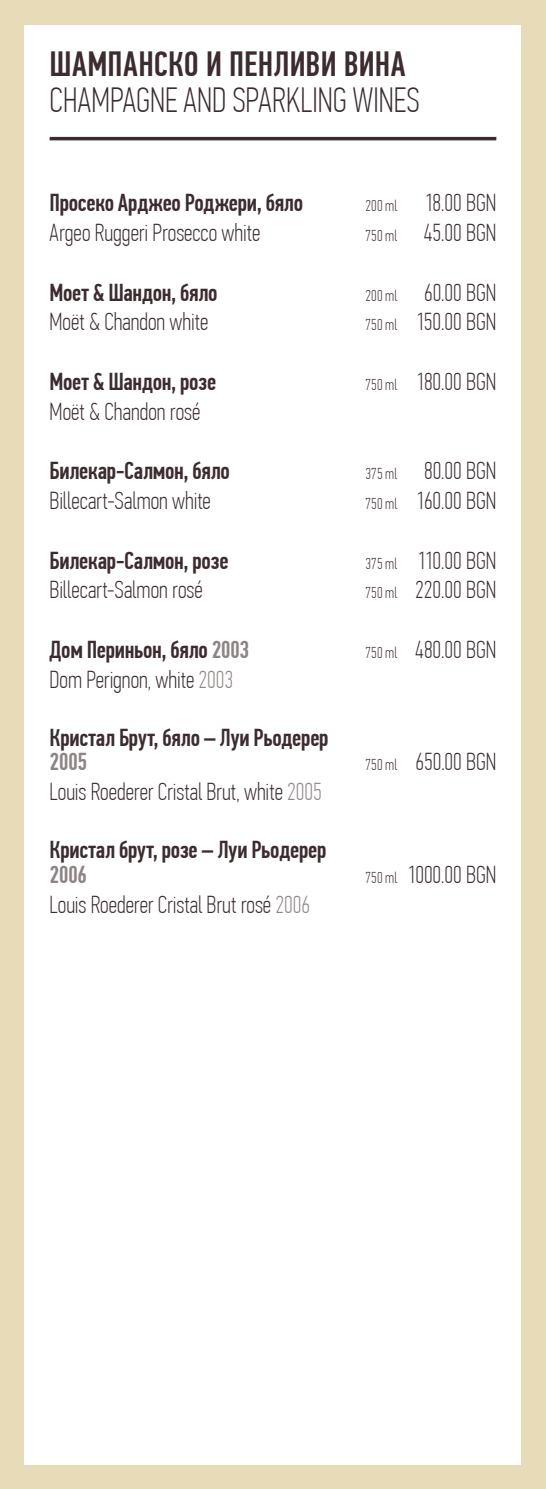
<style>
.page{position:relative;width:546px;height:1489px;background:#fff}
.page>*{position:absolute;margin:0;border:0;box-sizing:border-box;transform-origin:0 0}
.t1{font:100 35px "PF Din Text Comp Pro";color:#3c2c2f}
.t2{font:500 35px "PF Din Text Comp Pro";letter-spacing:.005em;color:#3c2c2f}
.t3{font:100 24.5px "PF Din Text Comp Pro";color:#3c2c2f}
.t4{font:500 24.5px "PF Din Text Comp Pro";letter-spacing:-.01em;color:#3c2c2f}
.t5{font:500 24.5px "PF Din Text Comp Pro";letter-spacing:-.03em;color:#8e8485}
.s1{font-size:15.75px}
.s2{color:#8e8485}
</style>
<div class="page">
<div style="left:0;top:0;width:546px;height:1488px;background:#e8dbb7"></div>
<div style="left:25px;top:25px;width:496px;height:1438px;background:#fff"></div>
<hr style="left:50px;top:137px;width:446px;height:3px;background:#3c2c2f">
<h1 class="t2" style="left:50px;top:50px;width:357px">ШАМПАНСКО И ПЕНЛИВИ ВИНА</h1>
<h1 class="t1" style="left:50px;top:86px;width:371px">CHAMPAGNE AND SPARKLING WINES</h1>
<p class="t4" style="left:50px;top:193px;width:255px">Просеко Арджео Роджери, бяло</p>
<p class="t3" style="left:365px;top:193px;width:132px"><span class="s1">200 ml</span> 18.00 BGN</p>
<p class="t3" style="left:50px;top:223px;width:212px">Argeo Ruggeri Prosecco white</p>
<p class="t3" style="left:365px;top:223px;width:132px"><span class="s1">750 ml</span> 45.00 BGN</p>
<p class="t4" style="left:50px;top:282px;width:169px">Моет &amp; Шандон, бяло</p>
<p class="t3" style="left:365px;top:282px;width:132px"><span class="s1">200 ml</span> 60.00 BGN</p>
<p class="t3" style="left:50px;top:312px;width:160px">Moët &amp; Chandon white</p>
<p class="t3" style="left:365px;top:312px;width:132px"><span class="s1">750 ml</span> 150.00 BGN</p>
<p class="t4" style="left:50px;top:371px;width:168px">Моет &amp; Шандон, розе</p>
<p class="t3" style="left:365px;top:371px;width:132px"><span class="s1">750 ml</span> 180.00 BGN</p>
<p class="t3" style="left:50px;top:401px;width:152px">Moët &amp; Chandon rosé</p>
<p class="t4" style="left:50px;top:461px;width:182px">Билекар-Салмон, бяло</p>
<p class="t3" style="left:365px;top:461px;width:132px"><span class="s1">375 ml</span> 80.00 BGN</p>
<p class="t3" style="left:50px;top:491px;width:163px">Billecart-Salmon white</p>
<p class="t3" style="left:365px;top:491px;width:132px"><span class="s1">750 ml</span> 160.00 BGN</p>
<p class="t4" style="left:50px;top:550px;width:180px">Билекар-Салмон, розе</p>
<p class="t3" style="left:365px;top:550px;width:132px"><span class="s1">375 ml</span> 110.00 BGN</p>
<p class="t3" style="left:50px;top:580px;width:155px">Billecart-Salmon rosé</p>
<p class="t3" style="left:365px;top:580px;width:132px"><span class="s1">750 ml</span> 220.00 BGN</p>
<p class="t4" style="left:50px;top:639px;width:201px">Дом Периньон, бяло <span class="s2">2003</span></p>
<p class="t3" style="left:365px;top:639px;width:132px"><span class="s1">750 ml</span> 480.00 BGN</p>
<p class="t3" style="left:50px;top:669px;width:185px">Dom Perignon, white <span class="s2">2003</span></p>
<p class="t4" style="left:50px;top:727px;width:280px">Кристал Брут, бяло – Луи Рьодерер</p>
<p class="t5" style="left:50px;top:752px;width:39px">2005</p>
<p class="t3" style="left:365px;top:752px;width:132px"><span class="s1">750 ml</span> 650.00 BGN</p>
<p class="t3" style="left:50px;top:781px;width:273px">Louis Roederer Cristal Brut, white <span class="s2">2005</span></p>
<p class="t4" style="left:50px;top:839px;width:278px">Кристал брут, розе – Луи Рьодерер</p>
<p class="t5" style="left:50px;top:864px;width:39px">2006</p>
<p class="t3" style="left:365px;top:864px;width:132px"><span class="s1">750 ml</span> 1000.00 BGN</p>
<p class="t3" style="left:50px;top:894px;width:262px">Louis Roederer Cristal Brut rosé <span class="s2">2006</span></p>
</div>
